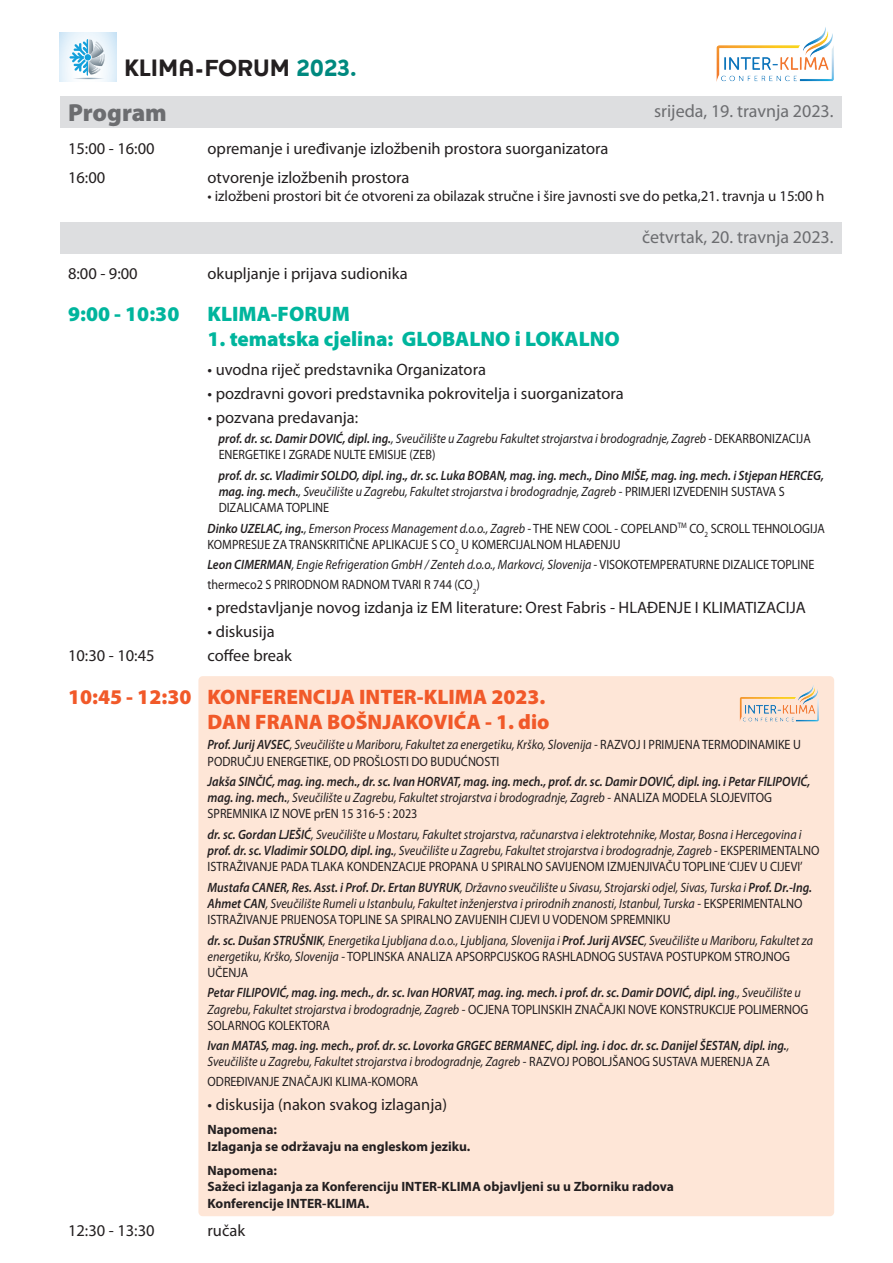
<style>
.page{position:relative;width:893px;height:1263px;background:#fff}
.page>*{position:absolute;margin:0;border:0;box-sizing:border-box;transform-origin:0 0}
.t1{font:900 24.75px "Myriad Pro";letter-spacing:-.005em;color:#6c6d70}
.t2{font:900 24px "Houschka";color:#231f20}
.t3{font:900 21px/25.2px "Myriad Pro";color:#f15929;text-align:right}
.t4{font:900 21px "Myriad Pro";color:#00b59d}
.t5{font:18px "Myriad Pro";color:#6c6d70}
.t6{font:16.5px "Myriad Pro";color:#231f20}
.t7{font:15px "Myriad Pro";letter-spacing:-.005em;color:#231f20}
.t8{font:italic 13.5px/16.2px "Myriad Pro";color:#231f20;scale:.9 1}
.t9{font:italic 600 13.5px/16.2px "Myriad Pro";color:#231f20;scale:.9 1}
.t10{font:13.5px/16.2px "Myriad Pro";color:#231f20;scale:.9 1}
.t11{font:700 13.5px/16.2px "Myriad Pro";color:#231f20}
.s1{color:#00897f}
.s2{font-weight:600}
.s3{font-style:normal}
.s4{font-weight:400}
.s5{font-weight:400;font-style:normal}
.s6{font-weight:600;font-style:italic}
.s7{font-style:italic}
</style>
<div class="page">
<div style="left:198px;top:676px;width:636px;height:540px;background:#fee6d7;border-radius:4px"></div>
<div style="left:61px;top:96px;width:781px;height:32px;background:#dddee0"></div>
<div style="left:61px;top:223px;width:781px;height:31px;background:#dddee0"></div>
<svg style="left:60px;top:33px;width:56px;height:48px"></svg>
<svg style="left:70px;top:39px;width:35px;height:40px"></svg>
<img style="left:716px;top:27px;width:118px;height:55px">
<img style="left:739px;top:685px;width:80px;height:37px">
<p class="t2" style="left:124px;top:54px;width:234px">KLIMA-FORUM <span class="s1">2023.</span></p>
<p class="t1" style="left:68px;top:99px;width:100px">Program</p>
<p class="t5" style="left:654px;top:101px;width:181px">srijeda, 19. travnja 2023.</p>
<p class="t6" style="left:68px;top:140px;width:88px">15:00 - 16:00</p>
<p class="t6" style="left:208px;top:140px;width:402px">opremanje i uređivanje izložbenih prostora suorganizatora</p>
<p class="t6" style="left:68px;top:168px;width:39px">16:00</p>
<p class="t6" style="left:208px;top:168px;width:203px">otvorenje izložbenih prostora</p>
<p class="t7" style="left:208px;top:187px;width:618px">• izložbeni prostori bit će otvoreni za obilazak stručne i šire javnosti sve do petka,21. travnja u 15:00 h</p>
<p class="t5" style="left:642px;top:227px;width:193px">četvrtak, 20. travnja 2023.</p>
<p class="t6" style="left:68px;top:264px;width:71px">8:00 - 9:00</p>
<p class="t6" style="left:208px;top:264px;width:202px">okupljanje i prijava sudionika</p>
<p class="t4" style="left:68px;top:302px;width:113px">9:00 - 10:30</p>
<p class="t4" style="left:208px;top:302px;width:144px">KLIMA-FORUM</p>
<p class="t4" style="left:208px;top:327px;width:414px">1. tematska cjelina: GLOBALNO i LOKALNO</p>
<p class="t6" style="left:208px;top:360px;width:280px">• uvodna riječ predstavnika Organizatora</p>
<p class="t6" style="left:208px;top:384px;width:418px">• pozdravni govori predstavnika pokrovitelja i suorganizatora</p>
<p class="t6" style="left:208px;top:408px;width:152px">• pozvana predavanja:</p>
<p class="t8" style="left:219px;top:431px;width:659px"><span class="s2">prof. dr. sc. Damir DOVIĆ, dipl. ing.</span>, Sveučilište u Zagrebu Fakultet strojarstva i brodogradnje, Zagreb - <span class="s3">DEKARBONIZACIJA<br>ENERGETIKE I ZGRADE NULTE EMISIJE (ZEB)</span></p>
<p class="t9" style="left:219px;top:468px;width:674px">prof. dr. sc. Vladimir SOLDO, dipl. ing., dr. sc. Luka BOBAN, mag. ing. mech., Dino MIŠE, mag. ing. mech. i Stjepan HERCEG, mag. ing. mech.<span class="s4">, Sveučilište u Zagrebu, Fakultet strojarstva i brodogradnje, Zagreb</span> <span class="s5">- PRIMJERI IZVEDENIH SUSTAVA S<br>DIZALICAMA TOPLINE</span></p>
<p class="t10" style="left:208px;top:520px;width:687px"><span class="s6">Dinko UZELAC, ing.</span><span class="s7">, Emerson Process Management d.o.o., Zagreb -</span> THE NEW COOL - COPELAND<sup>TM</sup> CO<sub>2</sub> SCROLL TEHNOLOGIJA<br>KOMPRESIJE ZA TRANSKRITIČNE APLIKACIJE S CO<sub>2</sub> U KOMERCIJALNOM HLAĐENJU</p>
<p class="t10" style="left:208px;top:555px;width:676px;line-height:19.8px"><span class="s6">Leon CIMERMAN</span><span class="s7">, Engie Refrigeration GmbH / Zenteh d.o.o., Markovci, Slovenija -</span> VISOKOTEMPERATURNE DIZALICE TOPLINE thermeco2 S PRIRODNOM RADNOM TVARI R 744 (CO<sub>2</sub>)</p>
<p class="t6" style="left:208px;top:599px;width:600px">• predstavljanje novog izdanja iz EM literature: Orest Fabris - HLAĐENJE I KLIMATIZACIJA</p>
<p class="t6" style="left:208px;top:623px;width:69px">• diskusija</p>
<p class="t6" style="left:68px;top:647px;width:88px">10:30 - 10:45</p>
<p class="t6" style="left:208px;top:647px;width:86px">coffee break</p>
<p class="t3" style="left:68px;top:684px;width:483px">10:45 - 12:30 KONFERENCIJA INTER-KLIMA 2023.<br>DAN FRANA BOŠNJAKOVIĆA - 1. dio</p>
<p class="t10" style="left:208px;top:737px;width:661px"><span class="s6">Prof. Jurij AVSEC</span><span class="s7">, Sveučilište u Mariboru, Fakultet za energetiku, Krško, Slovenija -</span> RAZVOJ I PRIMJENA TERMODINAMIKE U<br>PODRUČJU ENERGETIKE, OD PROŠLOSTI DO BUDUĆNOSTI</p>
<p class="t9" style="left:208px;top:773px;width:671px">Jakša SINČIĆ, mag. ing. mech., dr. sc. Ivan HORVAT, mag. ing. mech., prof. dr. sc. Damir DOVIĆ, dipl. ing. i Petar FILIPOVIĆ, mag. ing. mech.<span class="s4">, Sveučilište u Zagrebu, Fakultet strojarstva i brodogradnje, Zagreb</span> <span class="s5">- ANALIZA MODELA SLOJEVITOG<br>SPREMNIKA IZ NOVE prEN 15 316-5 : 2023</span></p>
<p class="t8" style="left:208px;top:826px;width:681px"><span class="s2">dr. sc. Gordan LJEŠIĆ</span>, Sveučilište u Mostaru, Fakultet strojarstva, računarstva i elektrotehnike, Mostar, Bosna i Hercegovina i <span class="s2">prof. dr. sc. Vladimir SOLDO, dipl. ing.</span>, Sveučilište u Zagrebu, Fakultet strojarstva i brodogradnje, Zagreb <span class="s3">- EKSPERIMENTALNO<br>ISTRAŽIVANJE PADA TLAKA KONDENZACIJE PROPANA U SPIRALNO SAVIJENOM IZMJENJIVAČU TOPLINE ‘CIJEV U CIJEVI’</span></p>
<p class="t8" style="left:208px;top:879px;width:673px"><span class="s2">Mustafa CANER, Res. Asst. i Prof. Dr. Ertan BUYRUK</span>, Državno sveučilište u Sivasu, Strojarski odjel, Sivas, Turska i <span class="s2">Prof. Dr.-Ing.<br>Ahmet CAN</span>, Sveučilište Rumeli u Istanbulu, Fakultet inženjerstva i prirodnih znanosti, Istanbul, Turska <span class="s3">- EKSPERIMENTALNO<br>ISTRAŽIVANJE PRIJENOSA TOPLINE SA SPIRALNO ZAVIJENIH CIJEVI U VODENOM SPREMNIKU</span></p>
<p class="t8" style="left:208px;top:932px;width:674px"><span class="s2">dr. sc. Dušan STRUŠNIK</span>, Energetika Ljubljana d.o.o., Ljubljana, Slovenija i <span class="s2">Prof. Jurij AVSEC</span>, Sveučilište u Mariboru, Fakultet za energetiku, Krško, Slovenija <span class="s3">- TOPLINSKA ANALIZA APSORPCIJSKOG RASHLADNOG SUSTAVA POSTUPKOM STROJNOG<br>UČENJA</span></p>
<p class="t9" style="left:208px;top:985px;width:669px">Petar FILIPOVIĆ, mag. ing. mech., dr. sc. Ivan HORVAT, mag. ing. mech. i prof. dr. sc. Damir DOVIĆ, dipl. ing<span class="s4">., Sveučilište u<br>Zagrebu, Fakultet strojarstva i brodogradnje, Zagreb</span> <span class="s5">- OCJENA TOPLINSKIH ZNAČAJKI NOVE KONSTRUKCIJE POLIMERNOG<br>SOLARNOG KOLEKTORA</span></p>
<p class="t9" style="left:208px;top:1038px;width:648px">Ivan MATAS, mag. ing. mech., prof. dr. sc. Lovorka GRGEC BERMANEC, dipl. ing. i doc. dr. sc. Danijel ŠESTAN, dipl. ing.<span class="s4">,<br>Sveučilište u Zagrebu, Fakultet strojarstva i brodogradnje, Zagreb</span> <span class="s5">- RAZVOJ POBOLJŠANOG SUSTAVA MJERENJA ZA</span></p>
<p class="t10" style="left:208px;top:1074px;width:236px">ODREĐIVANJE ZNAČAJKI KLIMA-KOMORA</p>
<p class="t6" style="left:208px;top:1096px;width:241px">• diskusija (nakon svakog izlaganja)</p>
<p class="t11" style="left:208px;top:1122px;width:264px">Napomena:<br>Izlaganja se održavaju na engleskom jeziku.</p>
<p class="t11" style="left:208px;top:1163px;width:468px">Napomena:<br>Sažeci izlaganja za Konferenciju INTER-KLIMA objavljeni su u Zborniku radova<br>Konferencije INTER-KLIMA.</p>
<p class="t6" style="left:68px;top:1221px;width:88px">12:30 - 13:30</p>
<p class="t6" style="left:208px;top:1221px;width:39px">ručak</p>
</div>
